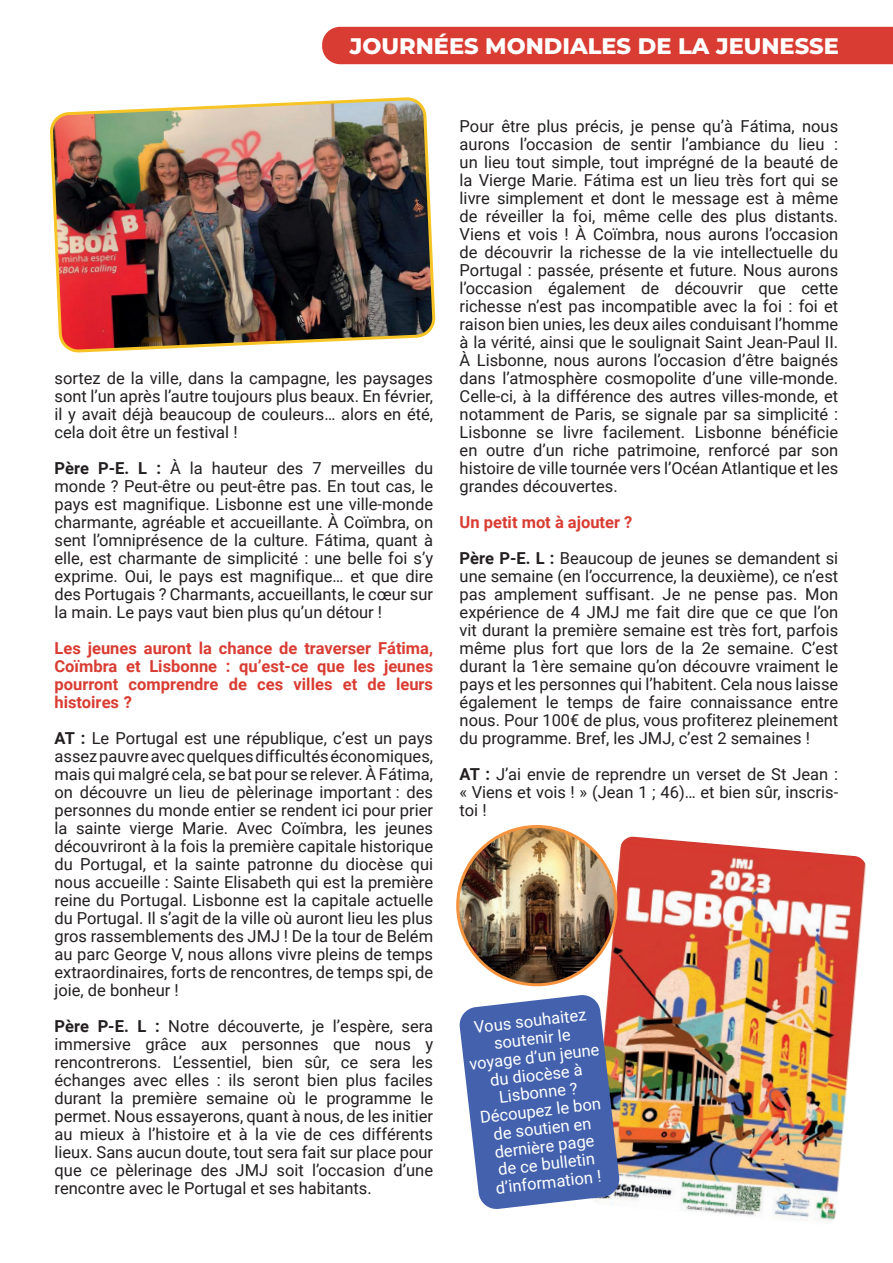
<style>
.page{position:relative;width:893px;height:1263px;background:#fff}
.page>*{position:absolute;margin:0;border:0;box-sizing:border-box;transform-origin:0 0}
.t1{font:800 22.5px "Montserrat";color:#fff}
.t2{font:16.5px/18px "Roboto";color:#231f20;text-align:justify}
.t3{font:700 16.5px/18px "Roboto";color:#d93c32;text-align:justify}
.t4{font:16.5px/18px "Roboto";color:#fff;text-align:center}
.s1{font-weight:700}
.s2{color:#fff}
.s3{font-weight:700;color:#d93c32}
</style>
<div class="page">
<div style="left:322px;top:27px;width:571px;height:37px;background:#d93c32"></div>
<img style="left:51px;top:98px;width:383px;height:253px">
<img style="left:589px;top:837px;width:277px;height:386px">
<svg style="left:459px;top:994px;width:161px;height:216px;background:#6175b1"></svg>
<img style="left:458px;top:826px;width:158px;height:159px;border-radius:79px">
<div style="left:456px;top:825px;width:161px;height:161px;border:3px solid #f6933e;border-radius:50%"></div>
<h1 class="t1" style="left:350px;top:29px;width:491px">JOURNÉES MONDIALES DE LA JEUNESSE</h1>
<p class="t2" style="left:55px;top:369px;width:380px">sortez de la ville, dans la campagne, les paysages sont l’un après l’autre toujours plus beaux. En février, il y avait déjà beaucoup de couleurs… alors en été, cela doit être un festival !</p>
<p class="t2" style="left:55px;top:459px;width:380px"><span class="s1">Père P-E. L :</span> À la hauteur des 7 merveilles du monde ? Peut-être ou peut-être pas. En tout cas, le pays est magnifique. Lisbonne est une ville-monde charmante, agréable et accueillante. À Coïmbra, on sent l’omniprésence de la culture. Fátima, quant à elle, est charmante de simplicité : une belle foi s’y exprime. Oui, le pays est magnifique… et que dire des Portugais ? Charmants, accueillants, le cœur sur la main. Le pays vaut bien plus qu’un détour !</p>
<p class="t3" style="left:55px;top:639px;width:380px">Les jeunes auront la chance de traverser Fátima, Coïmbra et Lisbonne : qu’est-ce que les jeunes pourront comprendre de ces villes et de leurs histoires<span class="s2">.</span>?</p>
<p class="t2" style="left:55px;top:729px;width:380px"><span class="s1">AT :</span> Le Portugal est une république, c’est un pays assez pauvre avec quelques difficultés économiques, mais qui malgré cela, se bat pour se relever. À Fátima, on découvre un lieu de pèlerinage important<span class="s2">.</span>: des personnes du monde entier se rendent ici pour prier la sainte vierge Marie. Avec Coïmbra, les jeunes découvriront à la fois la première capitale historique du Portugal, et la sainte patronne du diocèse qui nous accueille : Sainte Elisabeth qui est la première reine du Portugal. Lisbonne est la capitale actuelle du Portugal. Il s’agit de la ville où auront lieu les plus gros rassemblements des JMJ ! De la tour de Belém au parc George V, nous allons vivre pleins de temps extraordinaires, forts de rencontres, de temps spi, de joie, de bonheur !</p>
<p class="t2" style="left:55px;top:1017px;width:380px"><span class="s1">Père P-E. L :</span> Notre découverte, je l’espère, sera immersive grâce aux personnes que nous y rencontrerons. L’essentiel, bien sûr, ce sera les échanges avec elles : ils seront bien plus faciles durant la première semaine où le programme le permet. Nous essayerons, quant à nous, de les initier au mieux à l’histoire et à la vie de ces différents lieux. Sans aucun doute, tout sera fait sur place pour que ce pèlerinage des JMJ soit l’occasion d’une rencontre avec le Portugal et ses habitants.</p>
<p class="t2" style="left:460px;top:117px;width:380px">Pour être plus précis, je pense qu’à Fátima, nous aurons l’occasion de sentir l’ambiance du lieu : un lieu tout simple, tout imprégné de la beauté de la Vierge Marie. Fátima est un lieu très fort qui se livre simplement et dont le message est à même de réveiller la foi, même celle des plus distants.<br>Viens et vois ! À Coïmbra, nous aurons l’occasion de découvrir la richesse de la vie intellectuelle du Portugal : passée, présente et future. Nous aurons l’occasion également de découvrir que cette richesse n’est pas incompatible avec la foi : foi et raison bien unies, les deux ailes conduisant l’homme à la vérité, ainsi que le soulignait Saint Jean-Paul II.<br>À Lisbonne, nous aurons l’occasion d’être baignés dans l’atmosphère cosmopolite d’une ville-monde.<br>Celle-ci, à la différence des autres villes-monde, et notamment de Paris, se signale par sa simplicité :<br>Lisbonne se livre facilement. Lisbonne bénéficie en outre d’un riche patrimoine, renforcé par son histoire de ville tournée vers l’Océan Atlantique et les grandes découvertes.</p>
<p class="t2" style="left:460px;top:504px;width:380px;line-height:36px"><span class="s3">Un petit mot à ajouter ?<br></span><span class="s1">Père P-E. L :</span> Beaucoup de jeunes se demandent si</p>
<p class="t2" style="left:460px;top:567px;width:380px">une semaine (en l’occurrence, la deuxième), ce n’est pas amplement suffisant. Je ne pense pas. Mon expérience de 4 JMJ me fait dire que ce que l’on vit durant la première semaine est très fort, parfois même plus fort que lors de la 2e semaine. C’est durant la 1ère semaine qu’on découvre vraiment le pays et les personnes qui l’habitent. Cela nous laisse également le temps de faire connaissance entre nous. Pour 100€ de plus, vous profiterez pleinement du programme. Bref, les JMJ, c’est 2 semaines !</p>
<p class="t2" style="left:460px;top:765px;width:380px"><span class="s1">AT :</span> J’ai envie de reprendre un verset de St Jean : «<span class="s2">.</span>Viens et vois ! » (Jean 1 ; 46)… et bien sûr, inscris&shy;toi !</p>
<p class="t4" style="left:465px;top:1018px;width:132px;rotate:-6deg">Vous souhaitez soutenir le voyage d’un jeune du diocèse à<br>Lisbonne ?<br>Découpez le bon de soutien en dernière page<br>de ce bulletin d’information !</p>
</div>
